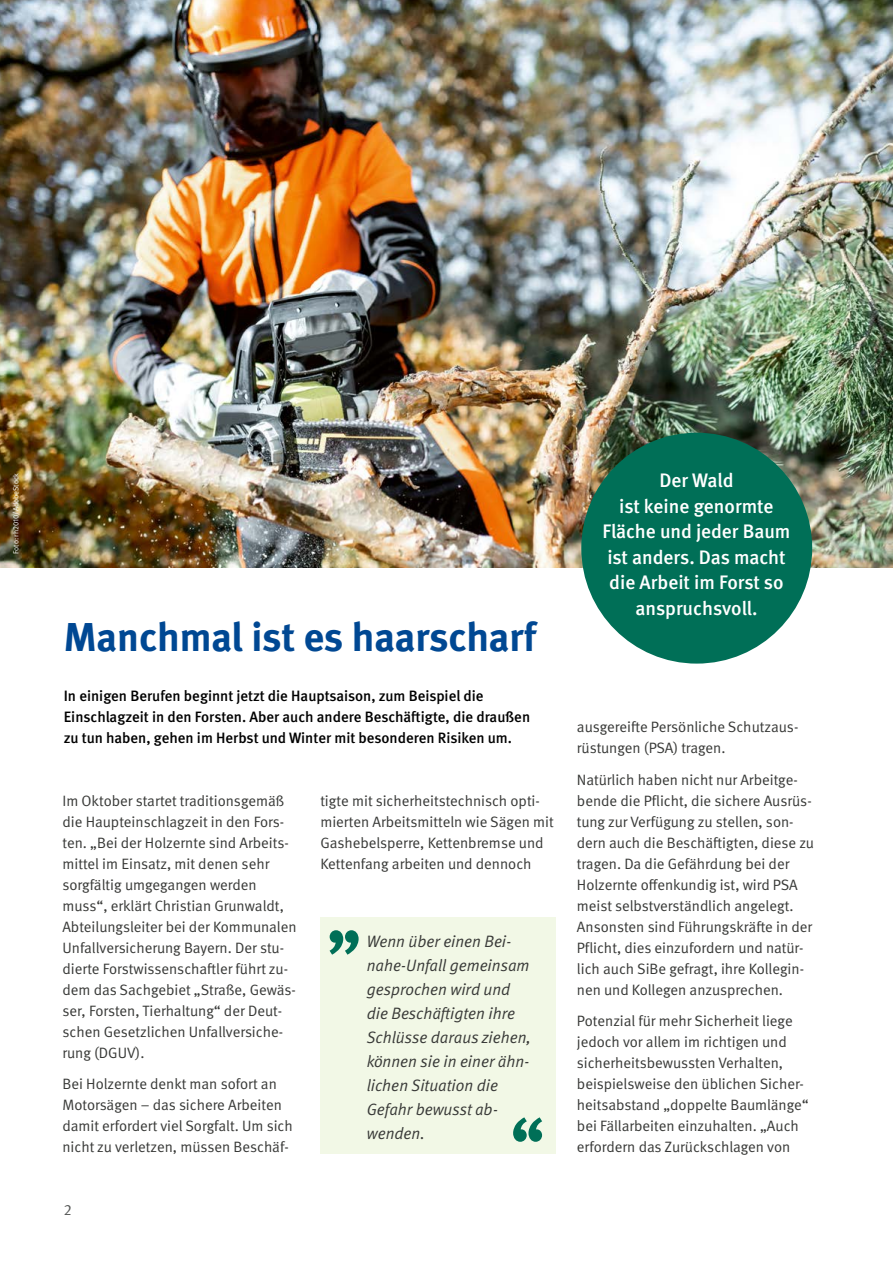
<style>
.page{position:relative;width:893px;height:1263px;background:#fff}
.page>*{position:absolute;margin:0;border:0;box-sizing:border-box;transform-origin:0 0}
.DGUV_Titel_SIBE{font:700 40.2px "DGUV Meta";letter-spacing:-.005em;color:#004893}
.DGUV_GS_SIBE{font:500 19.5px/25.5px "DGUV Meta";color:#fff;text-align:center}
.DGUV_GS_SIBE-2{font:italic 16.5px/24px "DGUV Meta";color:#383937}
.DGUV_GS_SIBE-3{font:15px/21px "DGUV Meta";color:#383937}
.DGUV_GS_med_SIBE{font:500 15px/21px "DGUV Meta";color:#000}
.t1{font:15px "DGUV Meta";color:#555756}
.Fotonachweis{font:7.5px "DGUV Meta";color:#fff}
</style>
<div class="page">
<img style="left:0;top:0;width:893px;height:568px">
<div style="left:320px;top:917px;width:236px;height:236px;background:#f2f8e6"></div>
<div style="left:581px;top:433px;width:231px;height:231px;background:#006f57;border-radius:50%"></div>
<svg style="left:330px;top:930px;width:29px;height:25px"></svg>
<svg style="left:513px;top:1117px;width:29px;height:25px"></svg>
<p class="Fotonachweis" style="left:11px;top:554px;width:82px;rotate:-90deg">Foto: rh2010/AdobeStock</p>
<p class="DGUV_Titel_SIBE" style="left:64px;top:613px;width:474px">Manchmal ist es haarscharf</p>
<p class="DGUV_GS_med_SIBE" style="left:64px;top:685px;width:468px">In einigen Berufen beginnt jetzt die Hauptsaison, zum Beispiel die<br>Einschlagzeit in den Forsten. Aber auch andere Beschäftigte, die draußen zu tun haben, gehen im Herbst und Winter mit besonderen Risiken um.</p>
<p class="DGUV_GS_SIBE-3" style="left:62px;top:790px;width:236px">Im Oktober startet traditionsgemäß die Haupteinschlagzeit in den Fors&shy;ten. „Bei der Holzernte sind Arbeits&shy;mittel im Einsatz, mit denen sehr sorgfältig umgegangen werden muss“, erklärt Christian Grunwaldt, Abteilungsleiter bei der Kommunalen Unfallversicherung Bayern. Der stu&shy;dierte Forstwissenschaftler führt zu&shy;dem das Sachgebiet „Straße, Gewäs&shy;ser, Forsten, Tierhaltung“ der Deut&shy;schen Gesetzlichen Unfallversiche&shy;rung (DGUV).</p>
<p class="DGUV_GS_SIBE-3" style="left:62px;top:1074px;width:232px">Bei Holzernte denkt man sofort an Motorsägen – das sichere Arbeiten damit erfordert viel Sorgfalt. Um sich nicht zu verletzen, müssen Beschäf-</p>
<p class="t1" style="left:64px;top:1201px;width:9px">2</p>
<p class="DGUV_GS_SIBE-3" style="left:320px;top:790px;width:235px">tigte mit sicherheitstechnisch opti&shy;mierten Arbeitsmitteln wie Sägen mit Gashebelsperre, Kettenbremse und Kettenfang arbeiten und dennoch</p>
<p class="DGUV_GS_SIBE-2" style="left:367px;top:930px;width:166px">Wenn über einen Bei&shy;nahe-Unfall gemeinsam gesprochen wird und die Beschäfigten ihre<br>Schlüsse daraus ziehen, können sie in einer ähn&shy;lichen Situation die<br>Gefahr bewusst ab&shy;wenden.</p>
<p class="DGUV_GS_SIBE" style="left:603px;top:468px;width:189px">Der Wald<br>ist keine genormte<br>Fläche und jeder Baum ist anders. Das macht die Arbeit im Forst so anspruchsvoll.</p>
<p class="DGUV_GS_SIBE-3" style="left:577px;top:717px;width:223px">ausgereifte Persönliche Schutzaus&shy;rüstungen (PSA) tragen.</p>
<p class="DGUV_GS_SIBE-3" style="left:577px;top:769px;width:239px">Natürlich haben nicht nur Arbeitge&shy;bende die Pflicht, die sichere Ausrüs&shy;tung zur Verfügung zu stellen, son&shy;dern auch die Beschäftigten, diese zu tragen. Da die Gefährdung bei der Holzernte offenkundig ist, wird PSA meist selbstverständlich angelegt.<br>Ansonsten sind Führungskräfte in der Pflicht, dies einzufordern und natür&shy;lich auch SiBe gefragt, ihre Kollegin&shy;nen und Kollegen anzusprechen.</p>
<p class="DGUV_GS_SIBE-3" style="left:577px;top:1011px;width:233px">Potenzial für mehr Sicherheit liege jedoch vor allem im richtigen und sicherheitsbewussten Verhalten, beispielsweise den üblichen Sicher&shy;heitsabstand „doppelte Baumlänge“ bei Fällarbeiten einzuhalten. „Auch erfordern das Zurückschlagen von</p>
</div>
